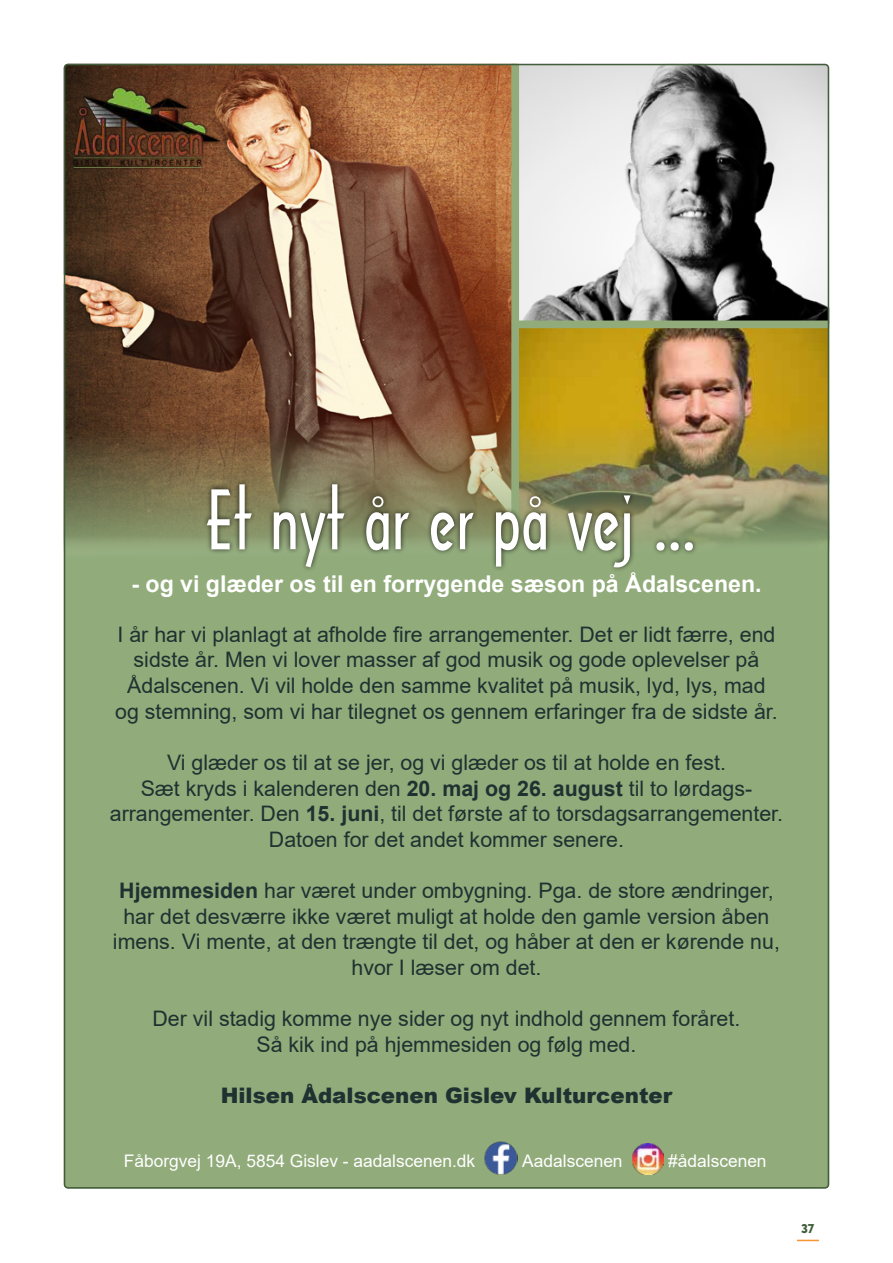
<style>
.page{position:relative;width:893px;height:1263px;background:#fff}
.page>*{position:absolute;margin:0;border:0;box-sizing:border-box;transform-origin:0 0}
.t1{font:77.85px "Architecture Plain";color:#fff}
.t2{font:700 23.1px "Arial";color:#fff}
.t3{font:21.3px/25.7px "Arial";color:#203131;text-align:center}
.t4{font:900 21.3px "Arial";color:#203131}
.t5{font:17.4px "Arial";color:#fff}
.t6{font:800 12.75px "Greycliff CF";color:#415d3a}
.s1{font-weight:700}
</style>
<div class="page">
<img style="left:64px;top:64px;width:765px;height:1124px">
<div style="left:202px;top:479px;width:497px;height:93px;background:#000;opacity:.75"></div>
<img style="left:485px;top:1142px;width:32px;height:32px">
<img style="left:632px;top:1143px;width:31px;height:31px">
<div style="left:71px;top:85px;width:151px;height:85px;background:#000;opacity:.85"></div>
<img style="left:71px;top:86px;width:150px;height:82px">
<svg style="left:797px;top:1240px;width:22px;height:1px"></svg>
<h1 class="t1" style="left:206px;top:472px;width:492px">Et nyt år er på vej ...</h1>
<p class="t2" style="left:131px;top:568px;width:632px">- og vi glæder os til en forrygende sæson på Ådalscenen.</p>
<p class="t3" style="left:115px;top:621px;width:664px">I år har vi planlagt at afholde fire arrangementer. Det er lidt færre, end sidste år. Men vi lover masser af god musik og gode oplevelser på Ådalscenen. Vi vil holde den samme kvalitet på musik, lyd, lys, mad og stemning, som vi har tilegnet os gennem erfaringer fra de sidste år.</p>
<p class="t3" style="left:110px;top:749px;width:675px">Vi glæder os til at se jer, og vi glæder os til at holde en fest.<br>Sæt kryds i kalenderen den <span class="s1">20. maj og 26. august</span> til to lørdags&shy;arrangementer. Den <span class="s1">15. juni</span>, til det første af to torsdagsarrangementer.<br>Datoen for det andet kommer senere.</p>
<p class="t3" style="left:113px;top:878px;width:668px"><span class="s1">Hjemmesiden</span> har været under ombygning. Pga. de store ændringer, har det desværre ikke været muligt at holde den gamle version åben imens. Vi mente, at den trængte til det, og håber at den er kørende nu, hvor I læser om det.</p>
<p class="t3" style="left:153px;top:1006px;width:589px">Der vil stadig komme nye sider og nyt indhold gennem foråret.<br>Så kik ind på hjemmesiden og følg med.</p>
<p class="t4" style="left:221px;top:1080px;width:453px">Hilsen Ådalscenen Gislev Kulturcenter</p>
<p class="t5" style="left:124px;top:1149px;width:353px">Fåborgvej 19A, 5854 Gislev - aadalscenen.dk</p>
<p class="t5" style="left:522px;top:1149px;width:102px">Aadalscenen</p>
<p class="t5" style="left:668px;top:1149px;width:100px">#ådalscenen</p>
<p class="t6" style="left:801px;top:1219px;width:15px">37</p>
</div>
